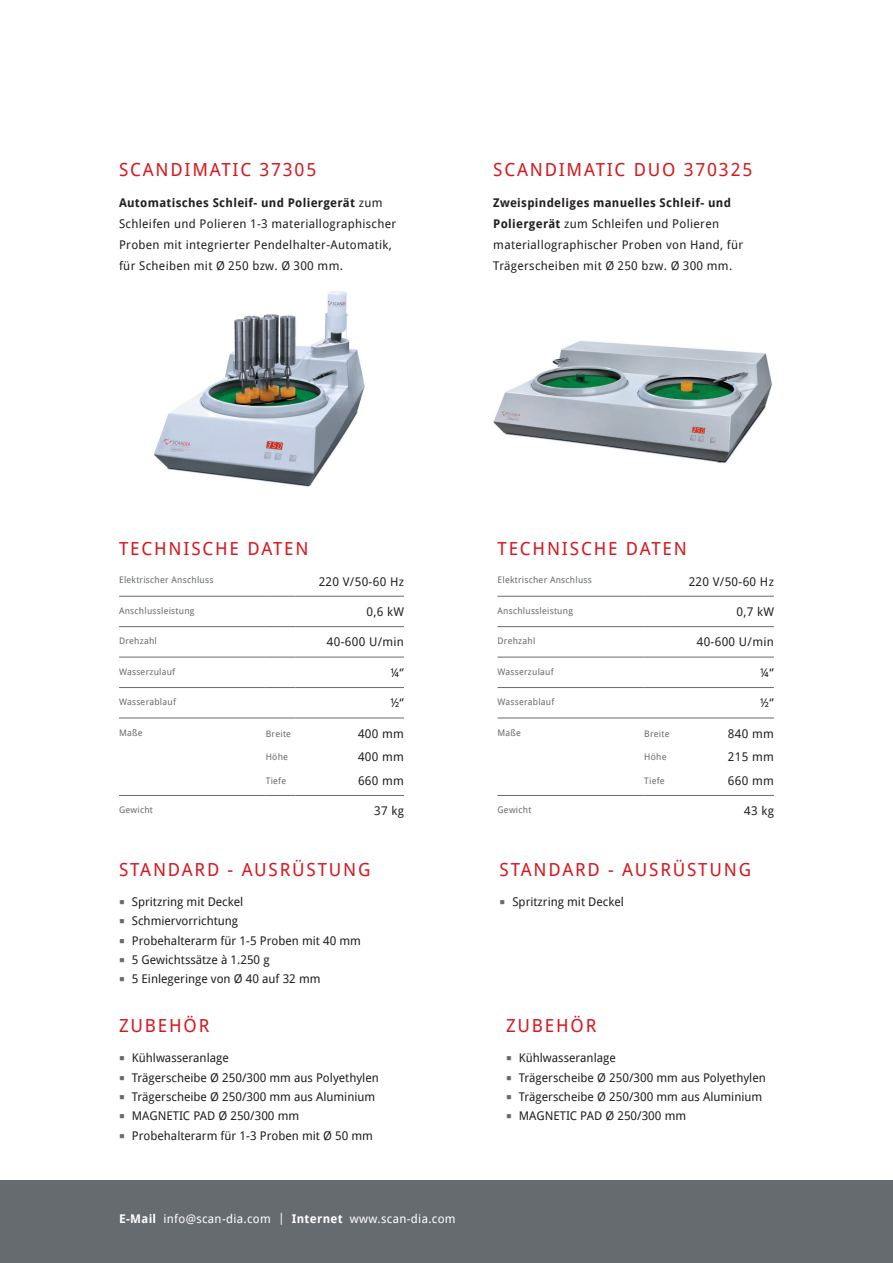
<style>
.page{position:relative;width:893px;height:1263px;background:#fff}
.page>*{position:absolute;margin:0;border:0;box-sizing:border-box;transform-origin:0 0}
.t1{font:18px "Droid Sans";letter-spacing:.1em;color:#d7171f}
.t2{font:12px/19.2px "Droid Sans";color:#231f20}
.t3{font:12px/21px "Droid Sans";letter-spacing:.025em;color:#231f20}
.t4{font:12px "Droid Sans";letter-spacing:.025em;color:#fff}
.t5{font:9px "Droid Sans";letter-spacing:.025em;color:#666b70}
.s1{font-weight:700}
</style>
<div class="page">
<img style="left:154px;top:291px;width:211px;height:196px">
<img style="left:493px;top:341px;width:279px;height:123px">
<hr style="left:119px;top:596px;width:147px;height:1px;background:#666b70">
<hr style="left:266px;top:596px;width:30px;height:1px;background:#666b70">
<hr style="left:296px;top:596px;width:108px;height:1px;background:#666b70">
<hr style="left:497px;top:596px;width:147px;height:1px;background:#666b70">
<hr style="left:644px;top:596px;width:30px;height:1px;background:#666b70">
<hr style="left:674px;top:596px;width:100px;height:1px;background:#666b70">
<hr style="left:119px;top:626px;width:147px;height:1px;background:#666b70">
<hr style="left:266px;top:626px;width:30px;height:1px;background:#666b70">
<hr style="left:296px;top:626px;width:108px;height:1px;background:#666b70">
<hr style="left:497px;top:626px;width:147px;height:1px;background:#666b70">
<hr style="left:644px;top:626px;width:30px;height:1px;background:#666b70">
<hr style="left:674px;top:626px;width:100px;height:1px;background:#666b70">
<hr style="left:119px;top:657px;width:147px;height:1px;background:#666b70">
<hr style="left:266px;top:657px;width:30px;height:1px;background:#666b70">
<hr style="left:296px;top:657px;width:108px;height:1px;background:#666b70">
<hr style="left:497px;top:657px;width:147px;height:1px;background:#666b70">
<hr style="left:644px;top:657px;width:30px;height:1px;background:#666b70">
<hr style="left:674px;top:657px;width:100px;height:1px;background:#666b70">
<hr style="left:119px;top:687px;width:147px;height:1px;background:#666b70">
<hr style="left:266px;top:687px;width:30px;height:1px;background:#666b70">
<hr style="left:296px;top:687px;width:108px;height:1px;background:#666b70">
<hr style="left:497px;top:687px;width:147px;height:1px;background:#666b70">
<hr style="left:644px;top:687px;width:30px;height:1px;background:#666b70">
<hr style="left:674px;top:687px;width:100px;height:1px;background:#666b70">
<hr style="left:497px;top:718px;width:147px;height:1px;background:#666b70">
<hr style="left:644px;top:718px;width:30px;height:1px;background:#666b70">
<hr style="left:674px;top:718px;width:100px;height:1px;background:#666b70">
<hr style="left:497px;top:795px;width:147px;height:1px;background:#666b70">
<hr style="left:644px;top:795px;width:30px;height:1px;background:#666b70">
<hr style="left:674px;top:795px;width:100px;height:1px;background:#666b70">
<hr style="left:119px;top:718px;width:147px;height:1px;background:#666b70">
<hr style="left:266px;top:718px;width:30px;height:1px;background:#666b70">
<hr style="left:296px;top:718px;width:108px;height:1px;background:#666b70">
<hr style="left:119px;top:795px;width:147px;height:1px;background:#666b70">
<hr style="left:266px;top:795px;width:30px;height:1px;background:#666b70">
<hr style="left:296px;top:795px;width:108px;height:1px;background:#666b70">
<div style="left:0;top:1180px;width:893px;height:83px;background:#666b70"></div>
<p class="t1" style="left:119px;top:159px;width:199px">SCANDIMATIC 37305</p>
<p class="t1" style="left:493px;top:159px;width:261px">SCANDIMATIC DUO 370325</p>
<p class="t3" style="left:119px;top:192px;width:279px"><span class="s1">Automatisches Schleif- und Poliergerät</span> zum Schleifen und Polieren 1-3 materiallographischer Proben mit integrierter Pendelhalter-Automatik, für Scheiben mit Ø 250 bzw. Ø 300 mm.</p>
<p class="t3" style="left:493px;top:192px;width:252px"><span class="s1">Zweispindeliges manuelles Schleif- und Poliergerät</span> zum Schleifen und Polieren materiallographischer Proben von Hand, für Trägerscheiben mit Ø 250 bzw. Ø 300 mm.</p>
<p class="t1" style="left:119px;top:537px;width:191px">TECHNISCHE DATEN</p>
<p class="t1" style="left:497px;top:537px;width:191px">TECHNISCHE DATEN</p>
<p class="t5" style="left:119px;top:574px;width:96px">Elektrischer Anschluss</p>
<p class="t2" style="left:319px;top:572px;width:87px">220 V/50-60 Hz</p>
<p class="t5" style="left:497px;top:574px;width:96px">Elektrischer Anschluss</p>
<p class="t2" style="left:689px;top:572px;width:87px">220 V/50-60 Hz</p>
<p class="t5" style="left:119px;top:605px;width:77px">Anschlussleistung</p>
<p class="t2" style="left:367px;top:602px;width:39px">0,6 kW</p>
<p class="t5" style="left:497px;top:605px;width:77px">Anschlussleistung</p>
<p class="t2" style="left:736px;top:602px;width:39px">0,7 kW</p>
<p class="t5" style="left:119px;top:635px;width:39px">Drehzahl</p>
<p class="t2" style="left:327px;top:633px;width:79px">40-600 U/min</p>
<p class="t5" style="left:497px;top:635px;width:39px">Drehzahl</p>
<p class="t2" style="left:697px;top:633px;width:79px">40-600 U/min</p>
<p class="t5" style="left:119px;top:666px;width:58px">Wasserzulauf</p>
<p class="t2" style="left:390px;top:663px;width:15px">¼‘’</p>
<p class="t5" style="left:497px;top:666px;width:58px">Wasserzulauf</p>
<p class="t2" style="left:760px;top:663px;width:15px">¼‘’</p>
<p class="t5" style="left:119px;top:696px;width:58px">Wasserablauf</p>
<p class="t2" style="left:390px;top:693px;width:15px">½‘’</p>
<p class="t5" style="left:497px;top:696px;width:58px">Wasserablauf</p>
<p class="t2" style="left:760px;top:693px;width:15px">½‘’</p>
<p class="t5" style="left:119px;top:727px;width:25px">Maße</p>
<p class="t5" style="left:266px;top:728px;width:27px">Breite</p>
<p class="t5" style="left:266px;top:751px;width:24px">Höhe</p>
<p class="t5" style="left:266px;top:775px;width:22px">Tiefe</p>
<p class="t2" style="left:358px;top:722px;width:47px;line-height:23.5px;text-align:justify">400 mm 400 mm 660 mm</p>
<p class="t5" style="left:497px;top:727px;width:25px">Maße</p>
<p class="t5" style="left:644px;top:728px;width:27px">Breite</p>
<p class="t2" style="left:728px;top:722px;width:47px;line-height:23.5px;text-align:justify">840 mm 215 mm 660 mm</p>
<p class="t5" style="left:644px;top:751px;width:24px">Höhe</p>
<p class="t5" style="left:644px;top:775px;width:22px">Tiefe</p>
<p class="t5" style="left:119px;top:804px;width:35px">Gewicht</p>
<p class="t2" style="left:374px;top:801px;width:31px">37 kg</p>
<p class="t5" style="left:497px;top:804px;width:35px">Gewicht</p>
<p class="t2" style="left:744px;top:801px;width:31px">43 kg</p>
<p class="t1" style="left:119px;top:858px;width:253px">STANDARD - AUSRÜSTUNG</p>
<p class="t1" style="left:500px;top:858px;width:253px">STANDARD - AUSRÜSTUNG</p>
<p class="t2" style="left:132px;top:892px;width:231px">Spritzring mit Deckel<br>Schmiervorrichtung<br>Probehalterarm für 1-5 Proben mit 40 mm<br>5 Gewichtssätze à 1.250 g<br>5 Einlegeringe von Ø 40 auf 32 mm</p>
<p class="t2" style="left:512px;top:892px;width:113px">Spritzring mit Deckel</p>
<p class="t1" style="left:119px;top:1014px;width:92px">ZUBEHÖR</p>
<p class="t1" style="left:506px;top:1014px;width:92px">ZUBEHÖR</p>
<p class="t2" style="left:132px;top:1048px;width:249px">Kühlwasseranlage<br>Trägerscheibe Ø 250/300 mm aus Polyethylen Trägerscheibe Ø 250/300 mm aus Aluminium MAGNETIC PAD Ø 250/300 mm Probehalterarm für 1-3 Proben mit Ø 50 mm</p>
<p class="t2" style="left:519px;top:1048px;width:249px">Kühlwasseranlage<br>Trägerscheibe Ø 250/300 mm aus Polyethylen<br>Trägerscheibe Ø 250/300 mm aus Aluminium<br>MAGNETIC PAD Ø 250/300 mm</p>
<p class="t4" style="left:119px;top:1211px;width:338px"><span class="s1">E-Mail</span> info@scan-dia.com | <span class="s1">Internet</span> www.scan-dia.com</p>
</div>
